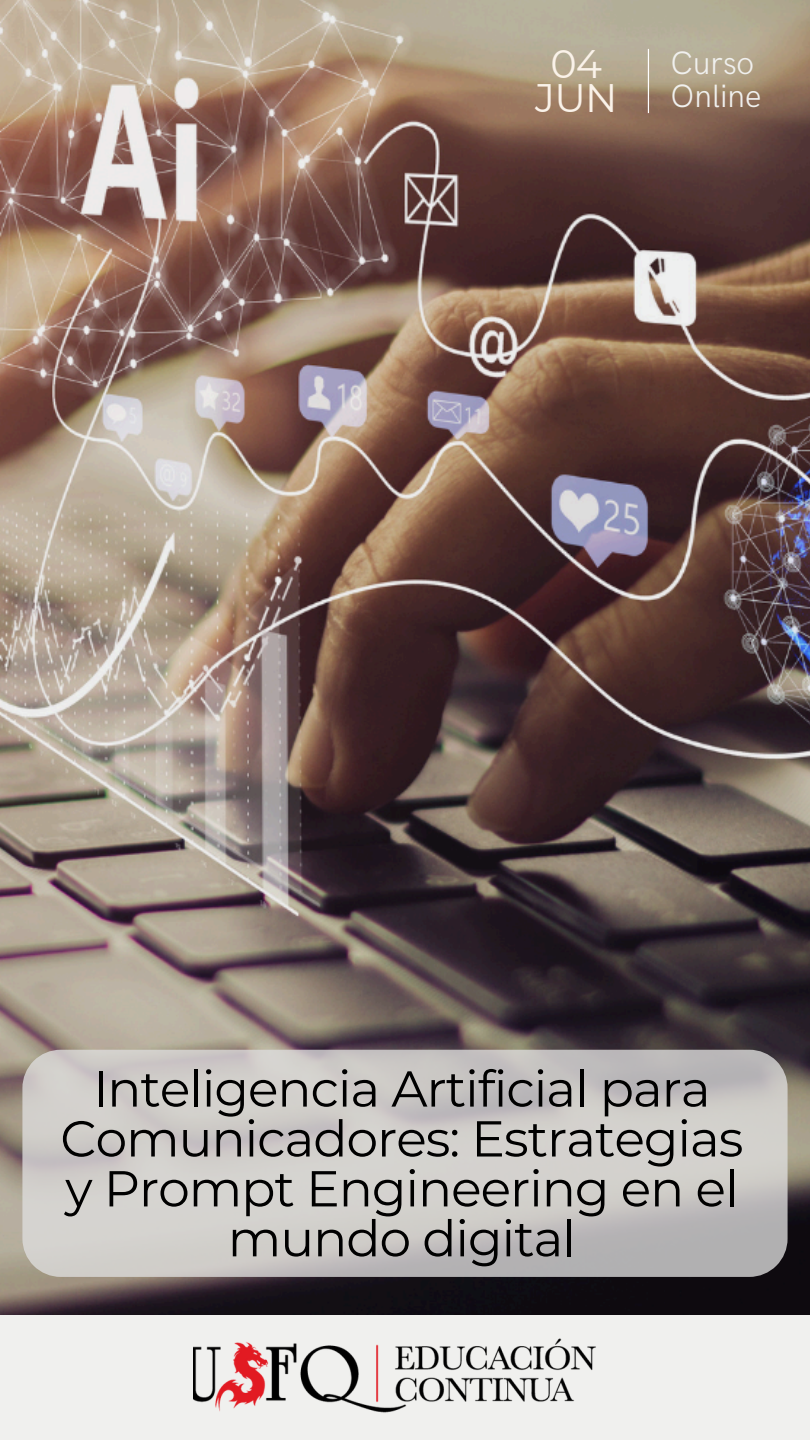
<style>
.page{position:relative;width:810px;height:1440px;background:#fff}
.page>*{position:absolute;margin:0;border:0;box-sizing:border-box;transform-origin:0 0}
.t1{font:50.4px/49.9px "Montserrat";letter-spacing:-.02em;color:#000;text-align:center}
.t2{font:39.7px/33.3px "Montserrat";color:#faf2e9;text-align:center}
.t3{font:300 32.4px "HK Grotesk";color:#f0f0ee}
</style>
<div class="page">
<img style="left:0;top:0;width:810px;height:1315px">
<div style="left:0;top:1315px;width:810px;height:125px;background:#f0f0ee"></div>
<img style="left:194px;top:1338px;width:402px;height:75px">
<hr style="left:648px;top:49px;width:1px;height:64px;background:#fff">
<svg style="left:22px;top:1050px;width:765px;height:227px;fill:#d0cdc9"></svg>
<p class="t2" style="left:535px;top:48px;width:84px">04<br>JUN</p>
<h2 class="t3" style="left:671px;top:45px;width:85px">Curso</h2>
<p class="t3" style="left:671px;top:77px;width:92px">Online</p>
<p class="t1" style="left:60px;top:1064px;width:685px">Inteligencia Artificial para<br>Comunicadores: Estrategias y Prompt Engineering en el mundo digital</p>
</div>
